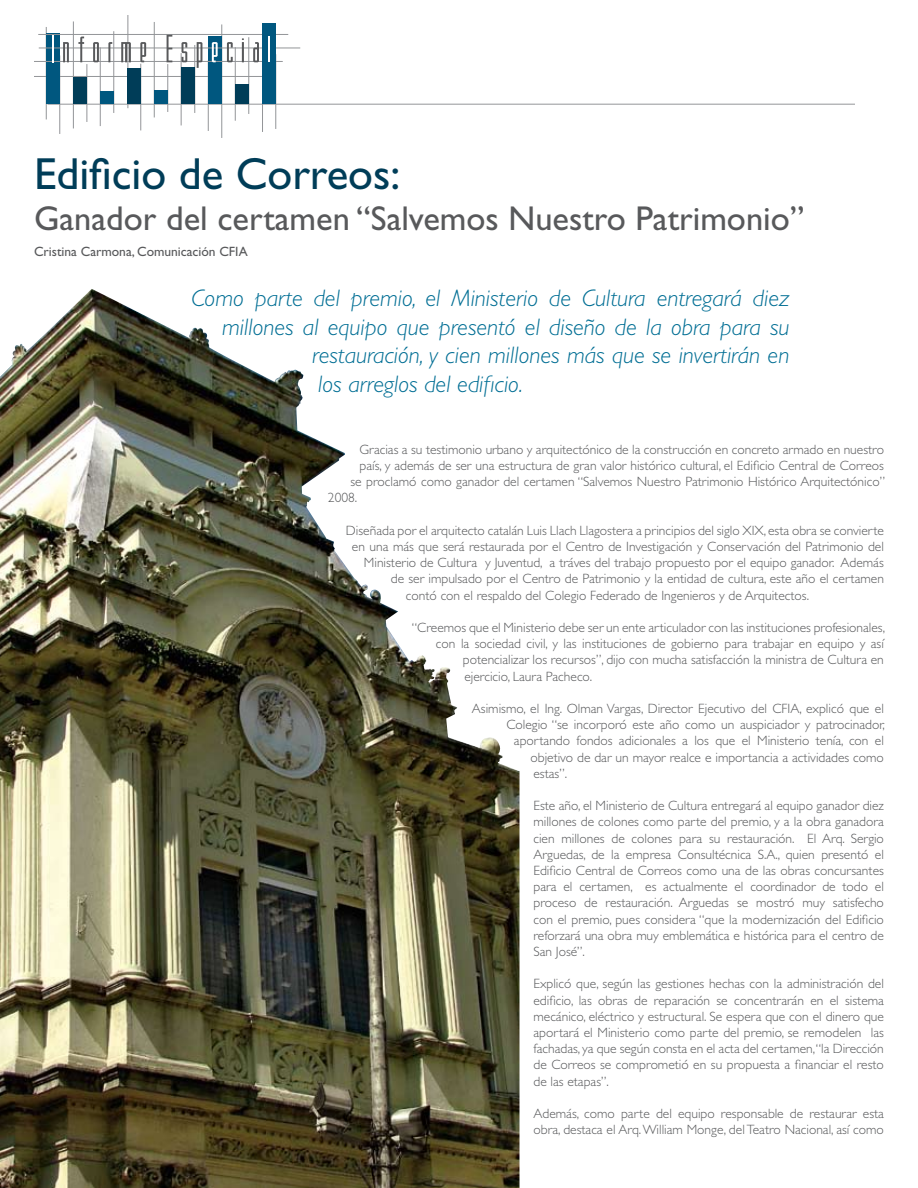
<style>
.page{position:relative;width:918px;height:1188px;background:#fff}
.page>*{position:absolute;margin:0;border:0;box-sizing:border-box;transform-origin:0 0}
.t1{font:45px "Gill Sans";color:#003d58}
.t2{font:34.5px "Gill Sans";color:#58595b}
.t3{font:italic 300 24px "Gill Sans";color:#006e94}
.t4{font:300 13.5px/16.2px "Gill Sans";color:#58595b;text-align:justify}
.t5{font:13.5px "Gill Sans";color:#58595b}
</style>
<div class="page">
<hr style="left:47px;top:104px;width:808px;height:1px;background:#939598">
<hr style="left:34px;top:76px;width:242px;height:1px;background:#939598">
<hr style="left:60px;top:55px;width:1px;height:79px;background:#939598">
<hr style="left:46px;top:27px;width:1px;height:92px;background:#939598">
<hr style="left:87px;top:64px;width:1px;height:58px;background:#939598">
<hr style="left:114px;top:31px;width:1px;height:82px;background:#939598">
<hr style="left:141px;top:64px;width:1px;height:66px;background:#939598">
<hr style="left:168px;top:64px;width:1px;height:48px;background:#939598">
<hr style="left:195px;top:45px;width:1px;height:68px;background:#939598">
<hr style="left:222px;top:24px;width:1px;height:114px;background:#939598">
<hr style="left:249px;top:37px;width:1px;height:77px;background:#939598">
<hr style="left:276px;top:54px;width:1px;height:75px;background:#939598">
<hr style="left:73px;top:21px;width:1px;height:107px;background:#939598">
<hr style="left:100px;top:47px;width:1px;height:79px;background:#939598">
<hr style="left:128px;top:16px;width:1px;height:92px;background:#939598">
<hr style="left:154px;top:22px;width:1px;height:95px;background:#939598">
<hr style="left:181px;top:53px;width:1px;height:72px;background:#939598">
<hr style="left:208px;top:60px;width:1px;height:71px;background:#939598">
<hr style="left:235px;top:47px;width:1px;height:74px;background:#939598">
<hr style="left:262px;top:62px;width:1px;height:70px;background:#939598">
<div style="left:47px;top:33px;width:13px;height:71px;background:#00577f"></div>
<div style="left:73px;top:77px;width:14px;height:26px;background:#003d58"></div>
<div style="left:100px;top:91px;width:13px;height:12px;background:#00577f"></div>
<div style="left:128px;top:68px;width:13px;height:35px;background:#003d58"></div>
<div style="left:154px;top:90px;width:14px;height:14px;background:#00577f"></div>
<div style="left:181px;top:68px;width:14px;height:36px;background:#003d58"></div>
<div style="left:208px;top:36px;width:14px;height:68px;background:#00577f"></div>
<hr style="left:34px;top:61px;width:249px;height:1px;background:#939598">
<hr style="left:39px;top:48px;width:261px;height:1px;background:#939598">
<hr style="left:38px;top:34px;width:250px;height:1px;background:#939598">
<div style="left:235px;top:84px;width:14px;height:19px;background:#003d58"></div>
<div style="left:263px;top:23px;width:13px;height:81px;background:#00577f"></div>
<hr style="left:52px;top:35px;width:2px;height:27px;background:#fff">
<svg style="left:63px;top:42px;width:6px;height:20px"></svg>
<svg style="left:78px;top:37px;width:6px;height:25px"></svg>
<svg style="left:93px;top:42px;width:6px;height:20px"></svg>
<svg style="left:108px;top:42px;width:4px;height:20px"></svg>
<svg style="left:121px;top:42px;width:10px;height:20px"></svg>
<svg style="left:140px;top:42px;width:6px;height:20px"></svg>
<svg style="left:167px;top:35px;width:5px;height:27px"></svg>
<svg style="left:182px;top:42px;width:5px;height:20px"></svg>
<svg style="left:197px;top:42px;width:5px;height:26px"></svg>
<svg style="left:212px;top:42px;width:6px;height:20px"></svg>
<svg style="left:227px;top:42px;width:6px;height:20px"></svg>
<hr style="left:242px;top:42px;width:2px;height:20px;background:#58595b">
<svg style="left:253px;top:42px;width:6px;height:20px"></svg>
<hr style="left:268px;top:37px;width:2px;height:25px;background:#fff">
<img style="left:0;top:343px;width:520px;height:845px">
<h1 class="t1" style="left:34px;top:148px;width:368px">Edificio de Correos:</h1>
<h2 class="t2" style="left:34px;top:198px;width:772px">Ganador del certamen “Salvemos Nuestro Patrimonio”</h2>
<p class="t5" style="left:34px;top:244px;width:215px">Cristina Carmona, Comunicación CFIA</p>
<h3 class="t3" style="left:191px;top:284px;width:600px">Como parte del premio, el Ministerio de Cultura entregará diez</h3>
<h3 class="t3" style="left:222px;top:313px;width:569px">millones al equipo que presentó el diseño de la obra para su</h3>
<h3 class="t3" style="left:312px;top:342px;width:479px">restauración, y cien millones más que se invertirán en</h3>
<h3 class="t3" style="left:318px;top:371px;width:206px">los arreglos del edificio.</h3>
<p class="t4" style="left:359px;top:441px;width:526px">Gracias a su testimonio urbano y arquitectónico de la construcción en concreto armado en nuestro</p>
<p class="t4" style="left:359px;top:457px;width:526px">país, y además de ser una estructura de gran valor histórico cultural, el Edificio Central de Correos</p>
<p class="t4" style="left:350px;top:474px;width:536px">se proclamó como ganador del certamen “Salvemos Nuestro Patrimonio Histórico Arquitectónico”</p>
<p class="t4" style="left:328px;top:490px;width:31px">2008.</p>
<p class="t4" style="left:346px;top:522px;width:540px">Diseñada por el arquitecto catalán Luis Llach Llagostera a principios del siglo XIX, esta obra se convierte</p>
<p class="t4" style="left:352px;top:538px;width:534px">en una más que será restaurada por el Centro de Investigación y Conservación del Patrimonio del</p>
<p class="t4" style="left:364px;top:555px;width:521px">Ministerio de Cultura y Juventud, a tráves del trabajo propuesto por el equipo ganador. Además</p>
<p class="t4" style="left:391px;top:571px;width:495px">de ser impulsado por el Centro de Patrimonio y la entidad de cultura, este año el certamen</p>
<p class="t4" style="left:406px;top:587px;width:405px">contó con el respaldo del Colegio Federado de Ingenieros y de Arquitectos.</p>
<p class="t4" style="left:412px;top:619px;width:475px">“Creemos que el Ministerio debe ser un ente articulador con las instituciones profesionales,</p>
<p class="t4" style="left:436px;top:636px;width:449px">con la sociedad civil, y las instituciones de gobierno para trabajar en equipo y así</p>
<p class="t4" style="left:463px;top:652px;width:422px">potencializar los recursos”, dijo con mucha satisfacción la ministra de Cultura en</p>
<p class="t4" style="left:464px;top:668px;width:129px">ejercicio, Laura Pacheco.</p>
<p class="t4" style="left:472px;top:700px;width:413px">Asimismo, el Ing. Olman Vargas, Director Ejecutivo del CFIA, explicó que el</p>
<p class="t4" style="left:506px;top:717px;width:380px">Colegio “se incorporó este año como un auspiciador y patrocinador,</p>
<p class="t4" style="left:514px;top:733px;width:371px">aportando fondos adicionales a los que el Ministerio tenía, con el</p>
<p class="t4" style="left:530px;top:749px;width:355px">objetivo de dar un mayor realce e importancia a actividades como</p>
<p class="t4" style="left:533px;top:765px;width:35px">estas”.</p>
<p class="t4" style="left:533px;top:798px;width:352px">Este año, el Ministerio de Cultura entregará al equipo ganador diez millones de colones como parte del premio, y a la obra ganadora cien millones de colones para su restauración. El Arq. Sergio Arguedas, de la empresa Consultécnica S.A., quien presentó el Edificio Central de Correos como una de las obras concursantes para el certamen, es actualmente el coordinador de todo el proceso de restauración. Arguedas se mostró muy satisfecho con el premio, pues considera “que la modernización del Edificio reforzará una obra muy emblemática e histórica para el centro de San José”.</p>
<p class="t4" style="left:533px;top:976px;width:352px">Explicó que, según las gestiones hechas con la administración del edificio, las obras de reparación se concentrarán en el sistema mecánico, eléctrico y estructural. Se espera que con el dinero que aportará el Ministerio como parte del premio, se remodelen las fachadas, ya que según consta en el acta del certamen,“la Dirección de Correos se comprometió en su propuesta a financiar el resto de las etapas”.</p>
<p class="t4" style="left:533px;top:1105px;width:352px">Además, como parte del equipo responsable de restaurar esta obra, destaca el Arq. William Monge, del Teatro Nacional, así como</p>
</div>
